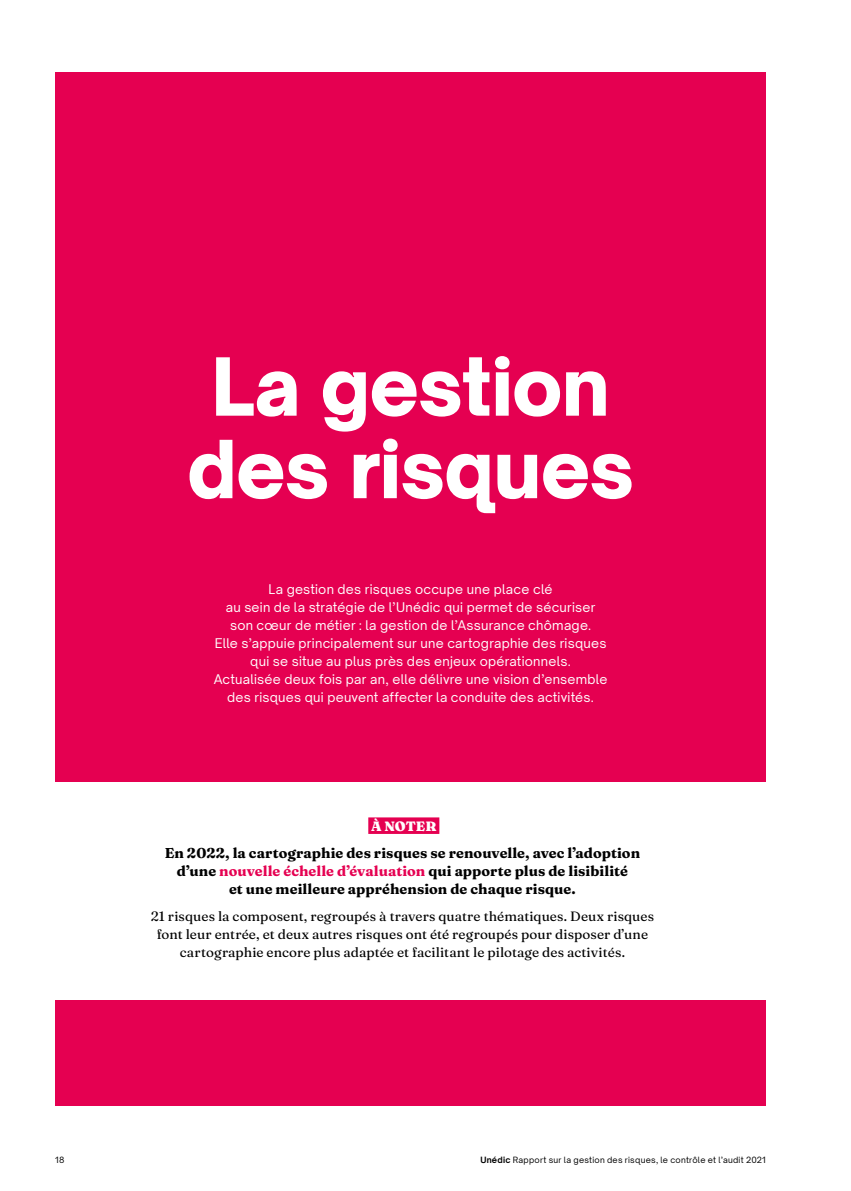
<style>
.page{position:relative;width:851px;height:1191px;background:#fff}
.page>*{position:absolute;margin:0;border:0;box-sizing:border-box;transform-origin:0 0}
.t1{font:900 76.5px/82.5px "Open Sauce Sans";letter-spacing:-.01em;color:#fff;text-align:center}
.t2{font:700 14.25px/18px "Fraunces 9 pt";letter-spacing:.005em;color:#000;text-align:center}
.t3{font:13.5px/18px "Fraunces 9 pt";letter-spacing:.005em;color:#000;text-align:center}
.t4{font:900 13.5px "Fraunces 9 pt";letter-spacing:.005em;color:#fff}
.t5{font:12.75px/18px "Open Sauce Sans";letter-spacing:.02em;color:#fff;text-align:center}
.t6{font:8.25px "Open Sauce Sans";letter-spacing:.03em;color:#000}
.s1{color:#e50051}
.s2{font-weight:700}
</style>
<div class="page">
<div style="left:55px;top:72px;width:710px;height:1034px;background:#e50051"></div>
<div style="left:51px;top:782px;width:719px;height:218px;background:#fff"></div>
<div style="left:368px;top:817px;width:71px;height:17px;background:#e50051"></div>
<h1 class="t1" style="left:187px;top:344px;width:448px">La gestion des risques</h1>
<p class="t5" style="left:214px;top:580px;width:395px">La gestion des risques occupe une place clé<br>au sein de la stratégie de l’Unédic qui permet de sécuriser son coeur de métier : la gestion de l’Assurance chômage.<br>Elle s’appuie principalement sur une cartographie des risques qui se situe au plus près des enjeux opérationnels.<br>Actualisée deux fois par an, elle délivre une vision d’ensemble des risques qui peuvent affecter la conduite des activités.</p>
<p class="t4" style="left:371px;top:816px;width:67px">À NOTER</p>
<p class="t2" style="left:165px;top:843px;width:477px">En 2022, la cartographie des risques se renouvelle, avec l’adoption d’une <span class="s1">nouvelle échelle d’évaluation</span> qui apporte plus de lisibilité<br>et une meilleure appréhension de chaque risque.</p>
<p class="t3" style="left:151px;top:906px;width:505px">21 risques la composent, regroupés à travers quatre thématiques. Deux risques font leur entrée, et deux autres risques ont été regroupés pour disposer d’une cartographie encore plus adaptée et facilitant le pilotage des activités.</p>
<p class="t6" style="left:55px;top:1154px;width:11px">18</p>
<p class="t6" style="left:480px;top:1154px;width:287px"><span class="s2">Unédic</span> Rapport sur la gestion des risques, le contrôle et l’audit 2021</p>
</div>
